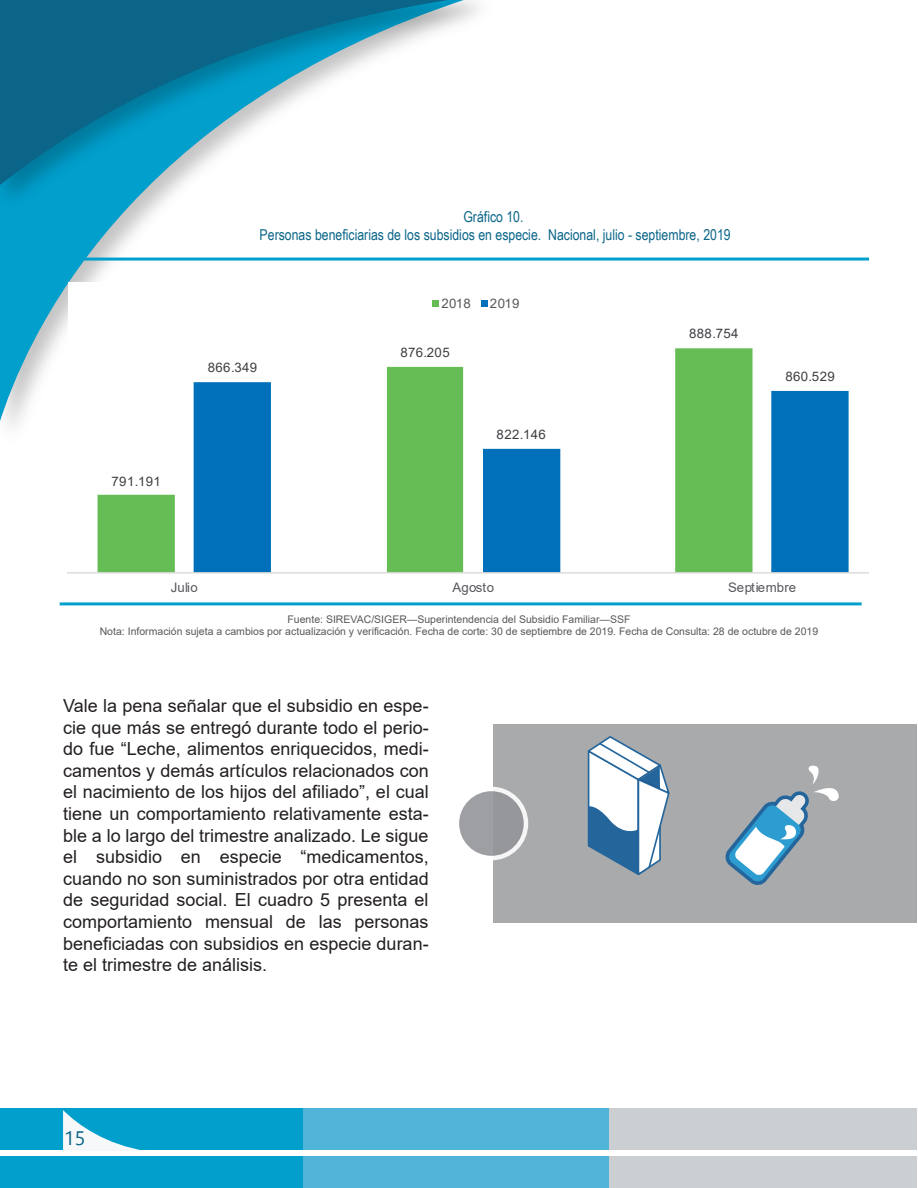
<style>
.page{position:relative;width:918px;height:1188px;background:#fff}
.page>*{position:absolute;margin:0;border:0;box-sizing:border-box;transform-origin:0 0}
.t1{font:19.5px "Gadugi";color:#0b6588}
.t2{font:18px/21.6px "Arial";color:#231f20;text-align:justify}
.t3{font:15px/18px "Arial Narrow";color:#0b6588;text-align:center}
.t4{font:13.05px "Arial";letter-spacing:.025em;color:#3f3d42}
.t5{font:13.05px "Arial";letter-spacing:.015em;color:#57585c}
.t6{font:10.5px/12.6px "Arial";color:#57585a;text-align:center}
</style>
<div class="page">
<div style="left:0;top:1108px;width:306px;height:80px;background:#009fcc"></div>
<div style="left:303px;top:1108px;width:308px;height:80px;background:#51b5d9"></div>
<svg style="left:0;top:220px;width:471px;height:204px"></svg>
<img style="left:0;top:4px;width:478px;height:216px">
<svg style="left:0;top:0;width:475px;height:187px"></svg>
<div style="left:609px;top:1108px;width:308px;height:80px;background:#cccfd1"></div>
<div style="left:0;top:1151px;width:918px;height:5px;background:#fff"></div>
<div style="left:68px;top:283px;width:800px;height:321px;background:#fff"></div>
<svg style="left:98px;top:348px;width:655px;height:224px"></svg>
<svg style="left:194px;top:382px;width:655px;height:190px"></svg>
<hr style="left:68px;top:572px;width:800px;height:1px;background:#cfcfce">
<div style="left:432px;top:300px;width:7px;height:7px;background:#67bd55"></div>
<div style="left:481px;top:300px;width:6px;height:7px;background:#0070ba"></div>
<svg style="left:63px;top:1110px;width:84px;height:41px"></svg>
<div style="left:494px;top:724px;width:423px;height:199px;background:#a8aaac"></div>
<svg style="left:587px;top:736px;width:83px;height:139px"></svg>
<svg style="left:725px;top:765px;width:114px;height:120px"></svg>
<svg style="left:457px;top:789px;width:69px;height:69px;background:#a1a2a5"></svg>
<div style="left:455px;top:787px;width:73px;height:73px;border:4px solid #fff;border-radius:50%"></div>
<hr style="left:67px;top:258px;width:802px;height:3px;background:#009fcc">
<hr style="left:60px;top:602px;width:802px;height:3px;background:#009fcc">
<p class="t3" style="left:260px;top:207px;width:473px">Gráfico 10.<br>Personas beneficiarias de los subsidios en especie. Nacional, julio - septiembre, 2019</p>
<p class="t4" style="left:112px;top:472px;width:51px">791.191</p>
<p class="t4" style="left:208px;top:359px;width:51px">866.349</p>
<p class="t5" style="left:441px;top:294px;width:31px">2018</p>
<p class="t5" style="left:490px;top:294px;width:31px">2019</p>
<p class="t4" style="left:400px;top:344px;width:51px">876.205</p>
<p class="t4" style="left:497px;top:425px;width:51px">822.146</p>
<p class="t4" style="left:689px;top:325px;width:51px">888.754</p>
<p class="t4" style="left:785px;top:367px;width:51px">860.529</p>
<p class="t5" style="left:171px;top:579px;width:29px">Julio</p>
<p class="t5" style="left:453px;top:579px;width:43px">Agosto</p>
<p class="t5" style="left:728px;top:579px;width:70px">Septiembre</p>
<p class="t6" style="left:100px;top:613px;width:720px">Fuente: SIREVAC/SIGER—Superintendencia del Subsidio Familiar—SSF<br>Nota: Información sujeta a cambios por actualización y verificación. Fecha de corte: 30 de septiembre de 2019. Fecha de Consulta: 28 de octubre de 2019</p>
<p class="t2" style="left:63px;top:695px;width:367px">Vale la pena señalar que el subsidio en espe&shy;cie que más se entregó durante todo el perio&shy;do fue “Leche, alimentos enriquecidos, medi&shy;camentos y demás artículos relacionados con el nacimiento de los hijos del afiliado”, el cual tiene un comportamiento relativamente esta&shy;ble a lo largo del trimestre analizado. Le sigue el subsidio en especie “medicamentos, cuando no son suministrados por otra entidad de seguridad social. El cuadro 5 presenta el comportamiento mensual de las personas beneficiadas con subsidios en especie duran&shy;te el trimestre de análisis.</p>
<p class="t1" style="left:64px;top:1126px;width:23px">15</p>
</div>
